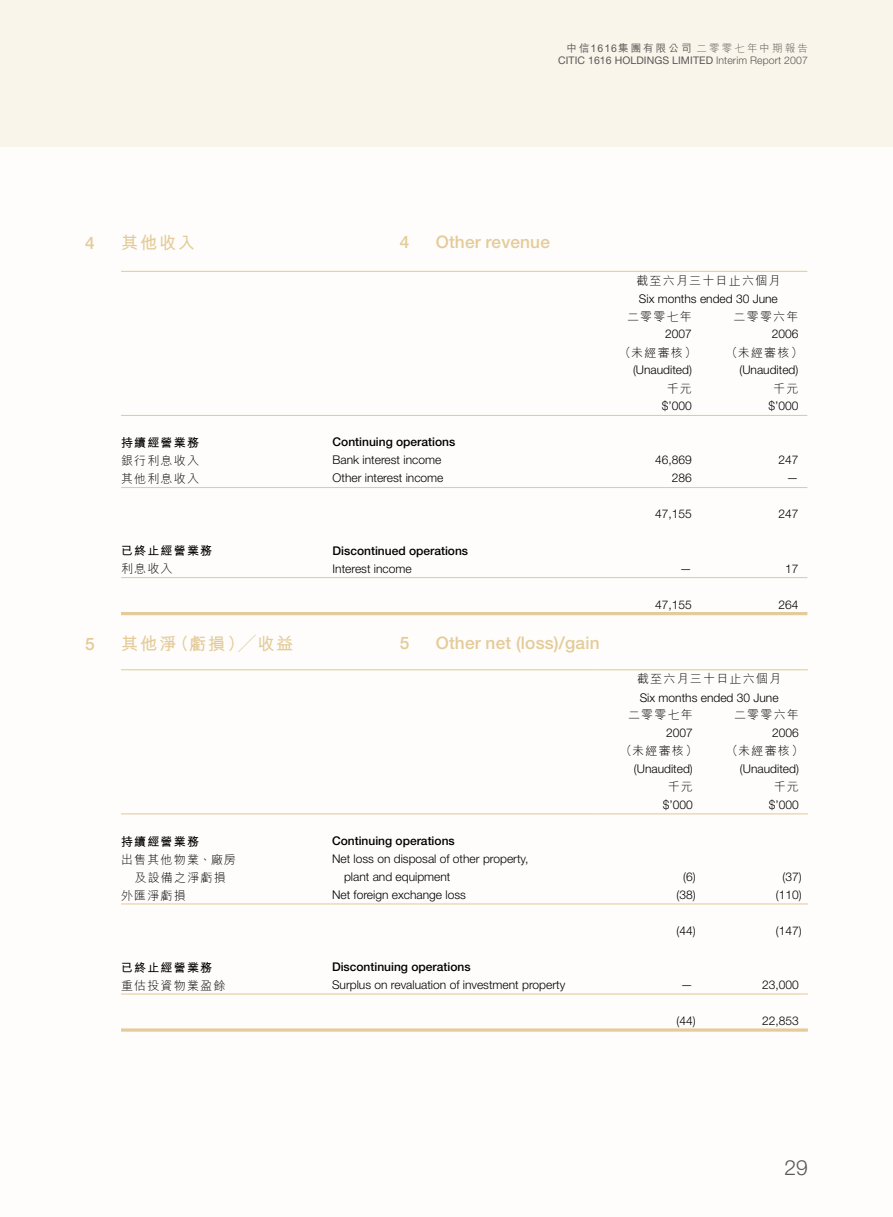
<style>
.page{position:relative;width:893px;height:1217px;background:#fff}
.page>*{position:absolute;margin:0;border:0;box-sizing:border-box;transform-origin:0 0}
.t1{font:300 21px "Helvetica Neue LT Std";color:#595757}
.t2{font:500 17.25px "Helvetica Neue LT Std";letter-spacing:.01em;color:#e4cb99}
.t3{font:17.25px "M Hei HK Bold E Ten B5 H";letter-spacing:.1em;color:#e4cb99}
.t4{font:300 12px/18px "Helvetica Neue LT Std";color:#000}
.t5{font:12px/18px "M Hei HK Light E Ten B5 H";letter-spacing:.1em;color:#000;text-align:center}
.t6{font:500 12px "Helvetica Neue LT Std";color:#000}
.t7{font:12px "M Hei HK Bold E Ten B5 H";letter-spacing:.1em;color:#000}
.t8{font:10.5px "Helvetica Neue LT Std";letter-spacing:.01em;color:#595757}
.t9{font:10.5px "M Hei HK Medium E Ten B5 H";letter-spacing:.2em;color:#595757}
.s1{font-family:"M Hei HK Light E Ten B5 H"}
.s2{font-weight:300}
</style>
<div class="page">
<div style="left:0;top:130px;width:893px;height:1086px;background:#fefdfb"></div>
<div style="left:0;top:0;width:893px;height:146px;background:#faf5eb"></div>
<hr style="left:121px;top:612px;width:686px;height:3px;background:#e4cb99">
<hr style="left:121px;top:415px;width:686px;height:1px;background:#e4cb99">
<hr style="left:121px;top:271px;width:686px;height:1px;background:#e4cb99">
<hr style="left:121px;top:577px;width:686px;height:1px;background:#e4cb99">
<hr style="left:121px;top:487px;width:686px;height:1px;background:#e4cb99">
<hr style="left:595px;top:813px;width:213px;height:1px;background:#e4cb99">
<hr style="left:595px;top:669px;width:213px;height:1px;background:#e4cb99">
<hr style="left:121px;top:813px;width:474px;height:1px;background:#e4cb99">
<hr style="left:121px;top:669px;width:474px;height:1px;background:#e4cb99">
<hr style="left:121px;top:903px;width:687px;height:1px;background:#e4cb99">
<hr style="left:121px;top:993px;width:687px;height:1px;background:#e4cb99">
<hr style="left:121px;top:1028px;width:687px;height:3px;background:#e4cb99">
<p class="t9" style="left:566px;top:44px;width:243px">中信1616集團有限公司 <span class="s1">二零零七年中期報告</span></p>
<h2 class="t2" style="left:85px;top:237px;width:11px">4</h2>
<h2 class="t3" style="left:121px;top:236px;width:76px">其他收入</h2>
<p class="t8" style="left:558px;top:56px;width:251px">CITIC 1616 HOLDINGS LIMITED <span class="s2">Interim Report 2007</span></p>
<h2 class="t2" style="left:400px;top:236px;width:11px">4</h2>
<h2 class="t2" style="left:436px;top:236px;width:116px">Other revenue</h2>
<p class="t5" style="left:636px;top:273px;width:145px">截至六月三十日止六個月</p>
<p class="t4" style="left:639px;top:291px;width:140px">Six months ended 30 June</p>
<p class="t5" style="left:627px;top:309px;width:66px">二零零七年</p>
<p class="t5" style="left:734px;top:309px;width:66px">二零零六年</p>
<p class="t4" style="left:665px;top:326px;width:28px">2007</p>
<p class="t4" style="left:772px;top:326px;width:28px">2006</p>
<p class="t5" style="left:619px;top:345px;width:79px">（未經審核）</p>
<p class="t5" style="left:726px;top:345px;width:79px">（未經審核）</p>
<p class="t4" style="left:633px;top:362px;width:60px">(Unaudited)</p>
<p class="t4" style="left:739px;top:362px;width:60px">(Unaudited)</p>
<p class="t5" style="left:667px;top:381px;width:27px">千元</p>
<p class="t5" style="left:773px;top:381px;width:27px">千元</p>
<p class="t4" style="left:662px;top:398px;width:32px">$’000</p>
<p class="t4" style="left:768px;top:398px;width:32px">$’000</p>
<p class="t7" style="left:121px;top:438px;width:79px">持續經營業務</p>
<p class="t6" style="left:333px;top:438px;width:124px">Continuing operations</p>
<p class="t5" style="left:121px;top:453px;width:79px">銀行利息收入</p>
<p class="t4" style="left:333px;top:452px;width:110px">Bank interest income</p>
<p class="t4" style="left:655px;top:452px;width:38px">46,869</p>
<p class="t4" style="left:778px;top:452px;width:22px">247</p>
<p class="t5" style="left:121px;top:471px;width:79px">其他利息收入</p>
<p class="t4" style="left:333px;top:470px;width:112px">Other interest income</p>
<p class="t4" style="left:672px;top:470px;width:22px">286</p>
<p class="t4" style="left:786px;top:470px;width:13px">—</p>
<p class="t4" style="left:655px;top:506px;width:38px">47,155</p>
<p class="t4" style="left:778px;top:506px;width:22px">247</p>
<p class="t7" style="left:121px;top:546px;width:93px">已終止經營業務</p>
<p class="t6" style="left:333px;top:546px;width:137px">Discontinued operations</p>
<p class="t5" style="left:121px;top:561px;width:53px">利息收入</p>
<p class="t4" style="left:333px;top:560px;width:81px">Interest income</p>
<p class="t4" style="left:680px;top:560px;width:13px">—</p>
<p class="t4" style="left:785px;top:560px;width:15px">17</p>
<p class="t4" style="left:655px;top:596px;width:38px">47,155</p>
<p class="t4" style="left:778px;top:596px;width:22px">264</p>
<h2 class="t2" style="left:85px;top:637px;width:11px">5</h2>
<h2 class="t3" style="left:121px;top:636px;width:174px">其他淨（虧損）╱收益</h2>
<h2 class="t2" style="left:400px;top:636px;width:11px">5</h2>
<h2 class="t2" style="left:436px;top:636px;width:165px">Other net (loss)/gain</h2>
<p class="t7" style="left:121px;top:836px;width:79px">持續經營業務</p>
<p class="t6" style="left:332px;top:836px;width:124px">Continuing operations</p>
<p class="t5" style="left:121px;top:851px;width:117px">出售其他物業、廠房及設備之淨虧損</p>
<p class="t4" style="left:344px;top:850px;width:186px;text-indent:-12px">Net loss on disposal of other property, plant and equipment</p>
<p class="t5" style="left:637px;top:671px;width:146px">截至六月三十日止六個月</p>
<p class="t4" style="left:640px;top:689px;width:140px">Six months ended 30 June</p>
<p class="t5" style="left:628px;top:707px;width:66px">二零零七年</p>
<p class="t5" style="left:734px;top:707px;width:66px">二零零六年</p>
<p class="t4" style="left:666px;top:724px;width:28px">2007</p>
<p class="t4" style="left:772px;top:724px;width:28px">2006</p>
<p class="t5" style="left:620px;top:743px;width:79px">（未經審核）</p>
<p class="t5" style="left:726px;top:743px;width:79px">（未經審核）</p>
<p class="t4" style="left:634px;top:760px;width:60px">(Unaudited)</p>
<p class="t4" style="left:740px;top:760px;width:60px">(Unaudited)</p>
<p class="t5" style="left:668px;top:779px;width:27px">千元</p>
<p class="t5" style="left:774px;top:779px;width:27px">千元</p>
<p class="t4" style="left:663px;top:796px;width:32px">$’000</p>
<p class="t4" style="left:769px;top:796px;width:32px">$’000</p>
<p class="t4" style="left:683px;top:868px;width:14px">(6)</p>
<p class="t4" style="left:783px;top:868px;width:21px">(37)</p>
<p class="t5" style="left:121px;top:887px;width:66px">外匯淨虧損</p>
<p class="t4" style="left:332px;top:886px;width:135px">Net foreign exchange loss</p>
<p class="t4" style="left:677px;top:886px;width:21px">(38)</p>
<p class="t4" style="left:776px;top:886px;width:27px">(110)</p>
<p class="t4" style="left:677px;top:922px;width:21px">(44)</p>
<p class="t4" style="left:776px;top:922px;width:27px">(147)</p>
<p class="t7" style="left:121px;top:962px;width:93px">已終止經營業務</p>
<p class="t6" style="left:332px;top:962px;width:140px">Discontinuing operations</p>
<p class="t5" style="left:121px;top:977px;width:106px">重估投資物業盈餘</p>
<p class="t4" style="left:332px;top:976px;width:235px">Surplus on revaluation of investment property</p>
<p class="t4" style="left:681px;top:976px;width:13px">—</p>
<p class="t4" style="left:762px;top:976px;width:38px">23,000</p>
<p class="t4" style="left:677px;top:1012px;width:21px">(44)</p>
<p class="t4" style="left:762px;top:1012px;width:38px">22,853</p>
<h1 class="t1" style="left:784px;top:1159px;width:25px">29</h1>
</div>
